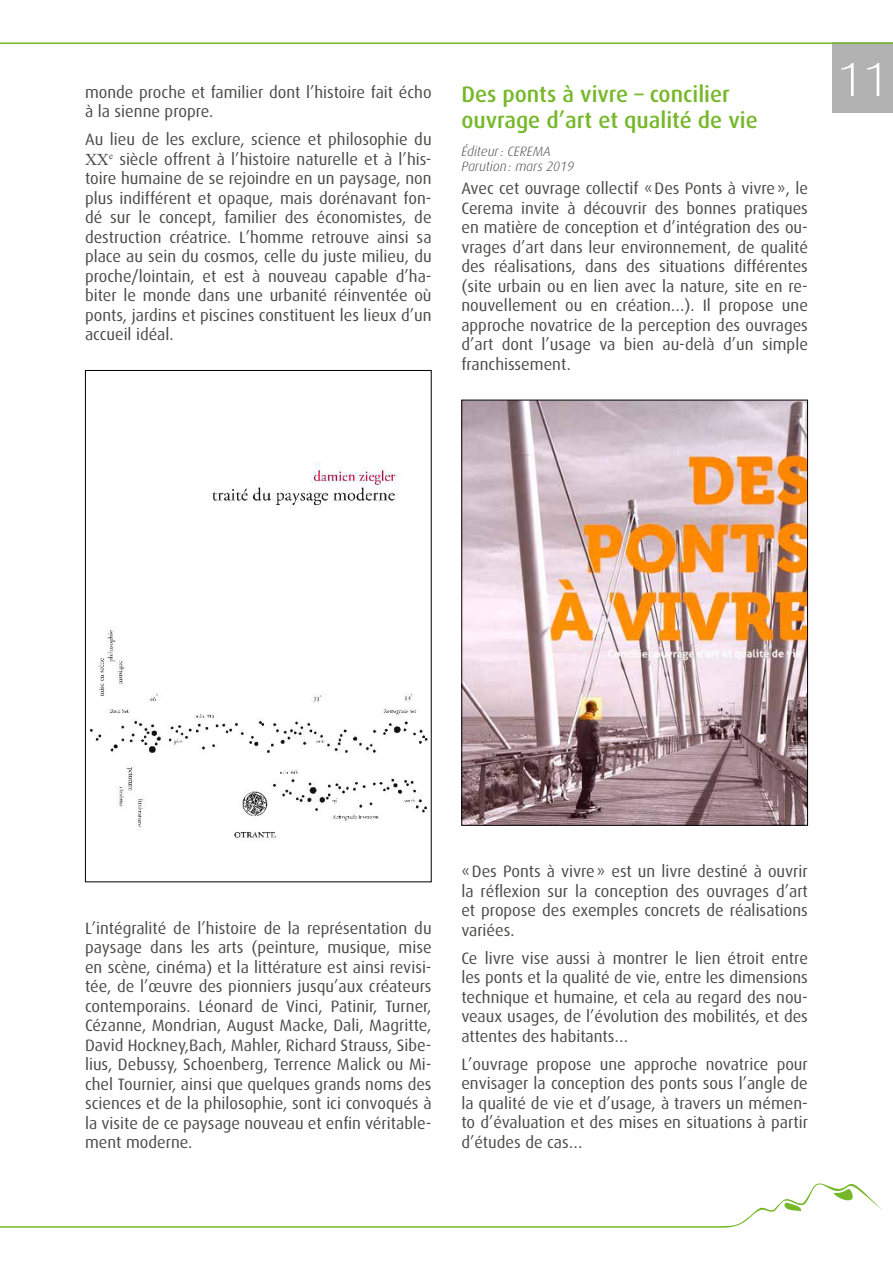
<style>
.page{position:relative;width:893px;height:1263px;background:#fff}
.page>*{position:absolute;margin:0;border:0;box-sizing:border-box;transform-origin:0 0}
.t1{font:300 48px "Dax OT";color:#fff;scale:1.05 1}
.t2{font:500 22.5px/25.5px "Dax OT";color:#76b82a}
.t3{font:16.5px/19.5px "Dax OT";color:#4a4a49;text-align:justify}
.t4{font:italic 300 13.5px/15px "Dax OT";color:#4a4a49}
.s1{font-family:"Times New Roman"}
</style>
<div class="page">
<div style="left:832px;top:42px;width:61px;height:71px;background:#b3b2b2"></div>
<hr style="left:0;top:42px;width:893px;height:2px;background:#76b82a">
<svg style="left:0;top:1183px;width:882px;height:45px"></svg>
<img style="left:90px;top:462px;width:338px;height:376px">
<img style="left:463px;top:402px;width:343px;height:422px">
<div style="left:461px;top:400px;width:347px;height:426px;border:1px solid #000"></div>
<p class="t3" style="left:85px;top:82px;width:348px">monde proche et familier dont l’histoire fait écho</p>
<p class="t3" style="left:85px;top:98px;width:348px;line-height:28px">à la sienne propre.<br>Au lieu de les exclure, science et philosophie du</p>
<p class="t3" style="left:85px;top:149px;width:348px"><span class="s1">XX</span><sup>e</sup> siècle offrent à l’histoire naturelle et à l’his&shy;toire humaine de se rejoindre en un paysage, non plus indifférent et opaque, mais dorénavant fon&shy;dé sur le concept, familier des économistes, de destruction créatrice. L’homme retrouve ainsi sa place au sein du cosmos, celle du juste milieu, du proche/lointain, et est à nouveau capable d’ha&shy;biter le monde dans une urbanité réinventée où ponts, jardins et piscines constituent les lieux d’un accueil idéal.</p>
<h2 class="t2" style="left:461px;top:82px;width:298px">Des ponts à vivre – concilier ouvrage d’art et qualité de vie</h2>
<p class="t4" style="left:461px;top:144px;width:114px">Éditeur: CEREMA<br>Parution: mars 2019</p>
<p class="t3" style="left:461px;top:179px;width:348px">Avec cet ouvrage collectif «Des Ponts à vivre», le Cerema invite à découvrir des bonnes pratiques en matière de conception et d’intégration des ou&shy;vrages d’art dans leur environnement, de qualité des réalisations, dans des situations différentes (site urbain ou en lien avec la nature, site en re&shy;nouvellement ou en création…). Il propose une approche novatrice de la perception des ouvrages d’art dont l’usage va bien au-delà d’un simple franchissement.</p>
<h1 class="t1" style="left:837px;top:53px;width:50px">11</h1>
<p class="t3" style="left:85px;top:919px;width:348px">L’intégralité de l’histoire de la représentation du paysage dans les arts (peinture, musique, mise en scène, cinéma) et la littérature est ainsi revisi&shy;tée, de l’œuvre des pionniers jusqu’aux créateurs contemporains. Léonard de Vinci, Patinir, Turner, Cézanne, Mondrian, August Macke, Dali, Magritte, David Hockney,Bach, Mahler, Richard Strauss, Sibe&shy;lius, Debussy, Schoenberg, Terrence Malick ou Mi&shy;chel Tournier, ainsi que quelques grands noms des sciences et de la philosophie, sont ici convoqués à la visite de ce paysage nouveau et enfin véritable&shy;ment moderne.</p>
<p class="t3" style="left:461px;top:862px;width:348px">«Des Ponts à vivre» est un livre destiné à ouvrir la réflexion sur la conception des ouvrages d’art et propose des exemples concrets de réalisations variées.</p>
<p class="t3" style="left:461px;top:948px;width:348px">Ce livre vise aussi à montrer le lien étroit entre les ponts et la qualité de vie, entre les dimensions technique et humaine, et cela au regard des nou&shy;veaux usages, de l’évolution des mobilités, et des attentes des habitants…</p>
<p class="t3" style="left:461px;top:1054px;width:348px">L’ouvrage propose une approche novatrice pour envisager la conception des ponts sous l’angle de la qualité de vie et d’usage, à travers un mémen&shy;to d’évaluation et des mises en situations à partir d’études de cas…</p>
</div>
